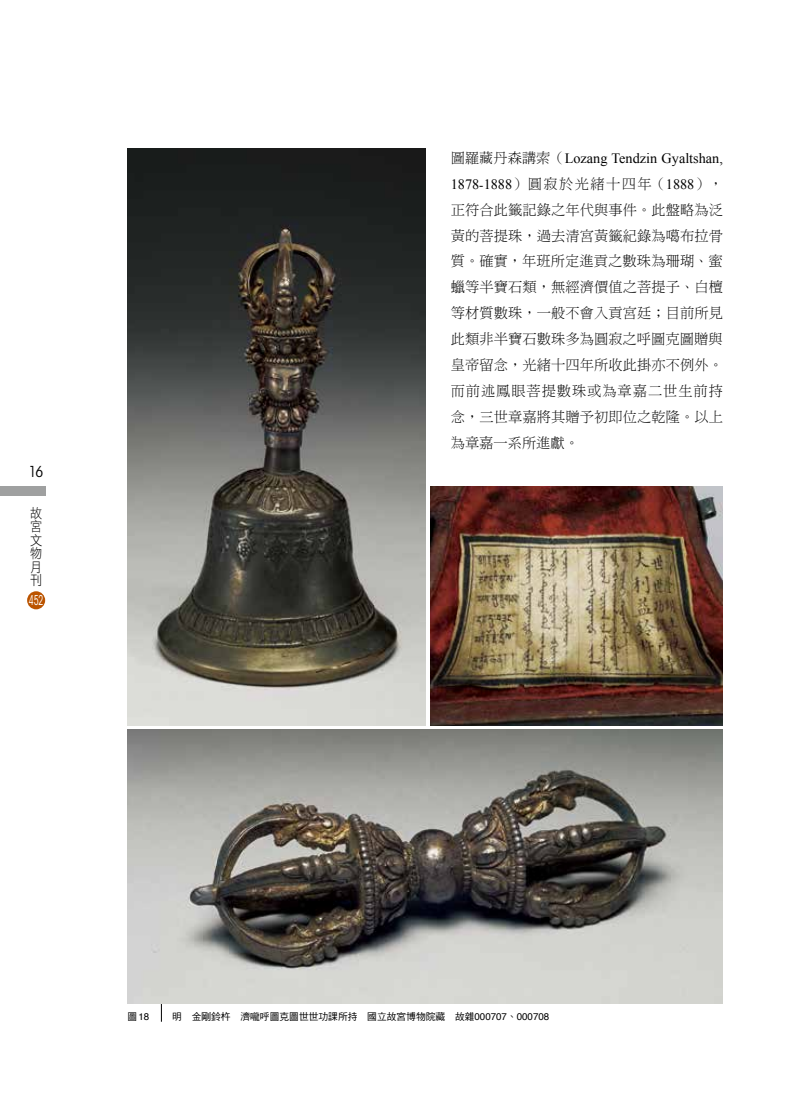
<style>
.page{position:relative;width:808px;height:1106px;background:#fff}
.page>*{position:absolute;margin:0;border:0;box-sizing:border-box;transform-origin:0 0}
.t1{font:condensed 15px "ITC Avant Garde Std";color:#000}
.t2{font:14.25px/26px "DF Ming Std W3";letter-spacing:.005em;color:#000;text-align:justify}
.t3{font:14.25px/26px "Times New Roman";color:#000}
.t4{font:13.5px/13.5px "DF Hei Std W3";color:#000;scale:.9 1}
.t5{font:condensed 13.5px "ITC Avant Garde Std";color:#fff;scale:.7 1}
.t6{font:9.75px "DF Hei Std W5";color:#000}
.t7{font:9.75px "Helvetica";color:#000}
.s1{font-family:"DF Ming Std W3"}
.s2{font-family:"P Ming Li U"}
.s3{font-family:"DF Hei Std W5"}
.s4{font-family:"Helvetica"}
</style>
<div class="page">
<div style="left:27px;top:591px;width:18px;height:18px;background:#bb5400;border-radius:50%"></div>
<div style="left:0;top:487px;width:46px;height:9px;background:#9fa0a0"></div>
<hr style="left:161px;top:925px;width:1px;height:96px;background:#000">
<img style="left:128px;top:729px;width:594px;height:274px">
<img style="left:430px;top:487px;width:293px;height:238px">
<img style="left:128px;top:149px;width:297px;height:576px">
<p class="t1" style="left:29px;top:463px;width:16px">16</p>
<p class="t4" style="left:30px;top:506px;width:15px">故宮文物月刊</p>
<p class="t5" style="left:29px;top:592px;width:23px">452</p>
<p class="t3" style="left:451px;top:145px;width:274px"><span class="s1">圖羅藏丹森講索（</span>Lozang Tendzin Gyaltshan,<br>1878<span class="s2">-</span>1888<span class="s1">）圓寂於光緒十四年（</span>1888<span class="s1">），</span></p>
<p class="t2" style="left:451px;top:196px;width:274px">正符合此籤記錄之年代與事件。此盤略為泛黃的菩提珠，過去清宮黃籤紀錄為噶布拉骨質。確實，年班所定進貢之數珠為珊瑚、蜜蠟等半寶石類，無經濟價值之菩提子、白檀等材質數珠，一般不會入貢宮廷；目前所見此類非半寶石數珠多為圓寂之呼圖克圖贈與皇帝留念，光緒十四年所收此掛亦不例外。而前述鳳眼菩提數珠或為章嘉二世生前持念，三世章嘉將其贈予初即位之乾隆。以上為章嘉一系所進獻。</p>
<p class="t7" style="left:128px;top:1009px;width:23px"><span class="s3">圖</span>18</p>
<p class="t6" style="left:172px;top:1011px;width:379px">明　金剛鈴杵　濟嚨呼圖克圖世世功課所持　國立故宮博物院藏　故雜<span class="s4">000707</span>、<span class="s4">000708</span></p>
</div>
